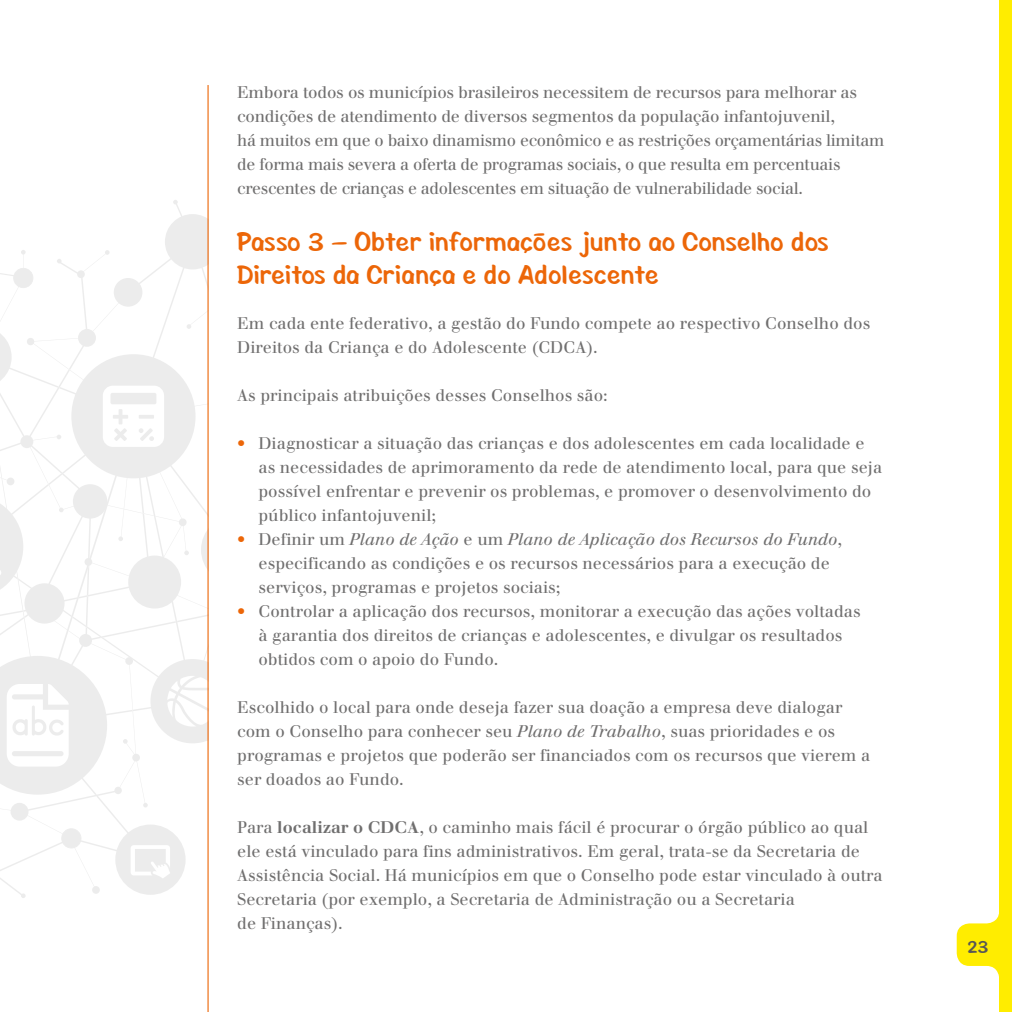
<style>
.page{position:relative;width:1012px;height:1012px;background:#fff}
.page>*{position:absolute;margin:0;border:0;box-sizing:border-box;transform-origin:0 0}
.t1{font:27px/33px "Fatsoline";color:#ec6608}
.t2{font:18px "Fatsoline";color:#575756}
.t3{font:16.5px/24px "Walbaum LT";color:#706f6f}
.t4{font:16.5px/24px "Walbaum LT";letter-spacing:-.02em;color:#706f6f}
.s1{color:#ec6608}
.s2{font-style:italic}
.s3{font-weight:700}
</style>
<div class="page">
<div style="left:999px;top:0;width:13px;height:1012px;background:#ffed00"></div>
<svg style="left:957px;top:913px;width:42px;height:64px"></svg>
<svg style="left:0;top:200px;width:207px;height:698px"></svg>
<hr style="left:207px;top:85px;width:2px;height:927px;background:#ec6608">
<p class="t4" style="left:237px;top:80px;width:649px">Embora todos os municípios brasileiros necessitem de recursos para melhorar as condições de atendimento de diversos segmentos da população infantojuvenil,<br>há muitos em que o baixo dinamismo econômico e as restrições orçamentárias limitam de forma mais severa a oferta de programas sociais, o que resulta em percentuais crescentes de crianças e adolescentes em situação de vulnerabilidade social.</p>
<h1 class="t1" style="left:237px;top:225px;width:594px">Passo 3 – Obter informações junto ao Conselho dos<br>Direitos da Criança e do Adolescente</h1>
<p class="t3" style="left:237px;top:312px;width:635px">Em cada ente federativo, a gestão do Fundo compete ao respectivo Conselho dos<br>Direitos da Criança e do Adolescente (CDCA).</p>
<p class="t3" style="left:237px;top:384px;width:372px">As principais atribuições desses Conselhos são:</p>
<p class="t3" style="left:259px;top:432px;width:625px;text-indent:-21px"><span class="s1">•</span> Diagnosticar a situação das crianças e dos adolescentes em cada localidade e as necessidades de aprimoramento da rede de atendimento local, para que seja possível enfrentar e prevenir os problemas, e promover o desenvolvimento do público infantojuvenil;</p>
<p class="t3" style="left:259px;top:528px;width:585px;text-indent:-21px"><span class="s1">•</span> Definir um <span class="s2">Plano de Ação</span> e um <span class="s2">Plano de Aplicação dos Recursos do Fundo</span>, especificando as condições e os recursos necessários para a execução de serviços, programas e projetos sociais;</p>
<p class="t3" style="left:259px;top:600px;width:604px;text-indent:-21px"><span class="s1">•</span> Controlar a aplicação dos recursos, monitorar a execução das ações voltadas à garantia dos direitos de crianças e adolescentes, e divulgar os resultados obtidos com o apoio do Fundo.</p>
<p class="t3" style="left:237px;top:696px;width:635px">Escolhido o local para onde deseja fazer sua doação a empresa deve dialogar com o Conselho para conhecer seu <span class="s2">Plano de Trabalho</span>, suas prioridades e os programas e projetos que poderão ser financiados com os recursos que vierem a ser doados ao Fundo.</p>
<p class="t3" style="left:237px;top:816px;width:647px">Para <span class="s3">localizar o CDCA</span>, o caminho mais fácil é procurar o órgão público ao qual ele está vinculado para fins administrativos. Em geral, trata-se da Secretaria de Assistência Social. Há municípios em que o Conselho pode estar vinculado à outra Secretaria (por exemplo, a Secretaria de Administração ou a Secretaria<br>de Finanças).</p>
<p class="t2" style="left:967px;top:936px;width:22px">23</p>
</div>
